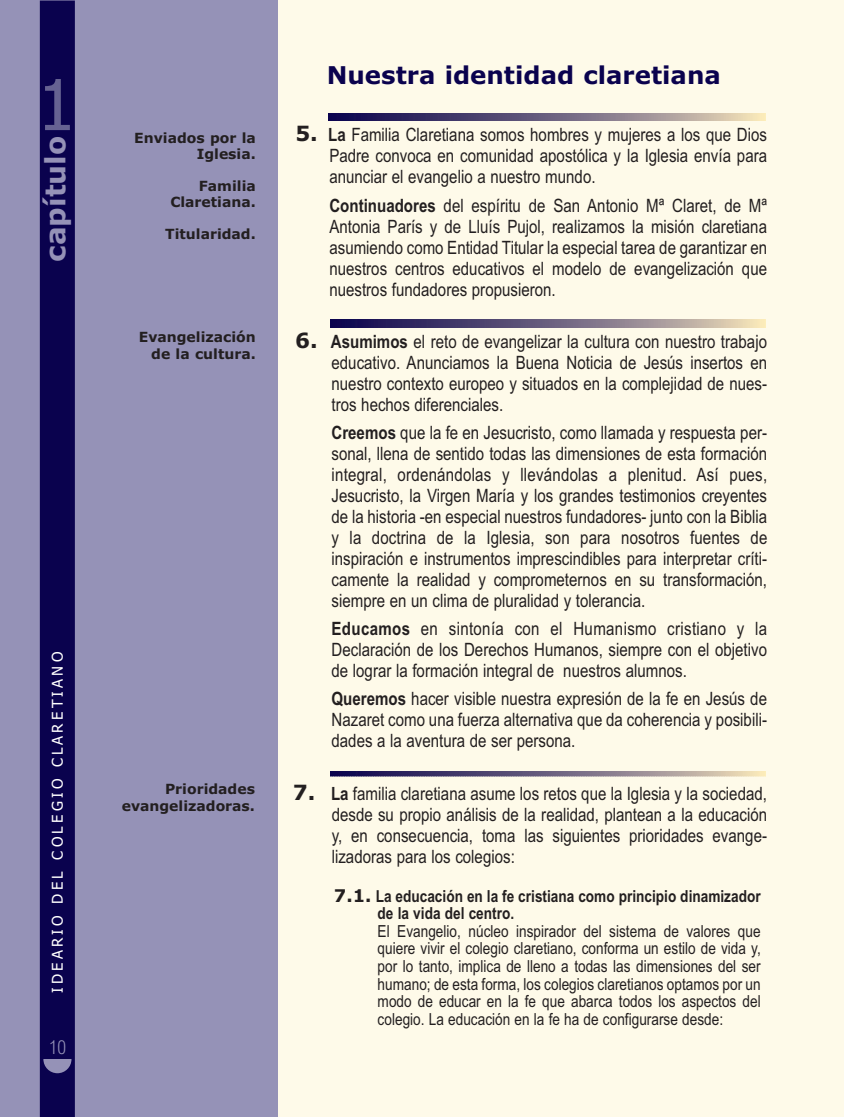
<style>
.page{position:relative;width:844px;height:1117px;background:#fff}
.page>*{position:absolute;margin:0;border:0;box-sizing:border-box;transform-origin:0 0}
.t1{font:70px "Tahoma";color:#666292}
.t2{font:700 28px "Verdana";color:#9592b7}
.t3{font:700 24.5px "Verdana";color:#0a024e}
.t4{font:300 condensed 19.25px "Arial";color:#9592b7}
.t5{font:18.38px/21px "Arial Narrow";color:#231f20;text-align:justify}
.t6{font:16.62px/17.5px "Arial Narrow";color:#231f20;text-align:justify}
.t7{font:700 16.62px/17.5px "Arial Narrow";color:#231f20}
.t8{font:14.88px "Tahoma";letter-spacing:.22em;color:#fff}
.t9{font:700 14px/16.8px "Verdana";color:#231f20;text-align:right}
.s1{font-family:"Verdana";font-weight:700;font-size:21px}
.s2{font-weight:700}
.s3{font-family:"Verdana";font-size:17.5px}
</style>
<div class="page">
<div style="left:0;top:0;width:843px;height:1116px;background:#9592b7"></div>
<div style="left:40px;top:1px;width:35px;height:1115px;background:#0a024e"></div>
<div style="left:43px;top:1044px;width:28px;height:28px;background:#9592b7;border-radius:50%"></div>
<div style="left:42px;top:1044px;width:31px;height:14px;background:#0a024e"></div>
<div style="left:278px;top:0;width:565px;height:1116px;background:#fefae9"></div>
<svg style="left:331px;top:771px;width:435px;height:6px;background:#7e7389"></svg>
<svg style="left:330px;top:320px;width:436px;height:7px;background:#726781"></svg>
<svg style="left:329px;top:113px;width:437px;height:7px;background:#726781"></svg>
<h1 class="t1" style="left:37px;top:65px;width:40px">1</h1>
<h2 class="t2" style="left:39px;top:262px;width:127px;rotate:-90deg">capítulo</h2>
<p class="t8" style="left:49px;top:992px;width:342px;rotate:-90deg">IDEARIO DEL COLEGIO CLARETIANO</p>
<p class="t4" style="left:49px;top:1035px;width:19px">10</p>
<p class="t9" style="left:134px;top:129px;width:123px">Enviados por la<br>Iglesia.</p>
<p class="t9" style="left:170px;top:177px;width:87px">Familia<br>Claretiana.</p>
<p class="t9" style="left:165px;top:225px;width:92px">Titularidad.</p>
<p class="t9" style="left:139px;top:328px;width:118px">Evangelización de la cultura.</p>
<p class="t9" style="left:122px;top:780px;width:135px">Prioridades evangelizadoras.</p>
<h3 class="t3" style="left:326px;top:62px;width:395px">Nuestra identidad claretiana</h3>
<p class="t5" style="left:329px;top:125px;width:439px;text-indent:-34px"><span class="s1">5.</span> <span class="s2">La</span> Familia Claretiana somos hombres y mujeres a los que Dios Padre convoca en comunidad apostólica y la Iglesia envía para anunciar el evangelio a nuestro mundo.</p>
<p class="t5" style="left:329px;top:195px;width:439px"><span class="s2">Continuadores</span> del espíritu de San Antonio Mª Claret, de Mª Antonia París y de Lluís Pujol, realizamos la misión claretiana asumiendo como Entidad Titular la especial tarea de garantizar en nuestros centros educativos el modelo de evangelización que nuestros fundadores propusieron.</p>
<p class="t5" style="left:331px;top:331px;width:437px;text-indent:-36px"><span class="s1">6.</span> <span class="s2">Asumimos</span> el reto de evangelizar la cultura con nuestro trabajo educativo. Anunciamos la Buena Noticia de Jesús insertos en nuestro contexto europeo y situados en la complejidad de nues&shy;tros hechos diferenciales.</p>
<p class="t5" style="left:331px;top:422px;width:437px"><span class="s2">Creemos</span> que la fe en Jesucristo, como llamada y respuesta per&shy;sonal, llena de sentido todas las dimensiones de esta formación integral, ordenándolas y llevándolas a plenitud. Así pues, Jesucristo, la Virgen María y los grandes testimonios creyentes de la historia -en especial nuestros fundadores- junto con la Biblia y la doctrina de la Iglesia, son para nosotros fuentes de inspiración e instrumentos imprescindibles para interpretar críti&shy;camente la realidad y comprometernos en su transformación, siempre en un clima de pluralidad y tolerancia.</p>
<p class="t5" style="left:331px;top:618px;width:437px"><span class="s2">Educamos</span> en sintonía con el Humanismo cristiano y la Declaración de los Derechos Humanos, siempre con el objetivo de lograr la formación integral de nuestros alumnos.</p>
<p class="t5" style="left:331px;top:688px;width:437px"><span class="s2">Queremos</span> hacer visible nuestra expresión de la fe en Jesús de Nazaret como una fuerza alternativa que da coherencia y posibili&shy;dades a la aventura de ser persona.</p>
<p class="t5" style="left:331px;top:783px;width:437px;text-indent:-39px"><span class="s1">7.</span> <span class="s2">La</span> familia claretiana asume los retos que la Iglesia y la sociedad, desde su propio análisis de la realidad, plantean a la educación y, en consecuencia, toma las siguientes prioridades evange&shy;lizadoras para los colegios:</p>
<p class="t7" style="left:377px;top:887px;width:384px;text-indent:-44px"><span class="s3">7.1.</span> La educación en la fe cristiana como principio dinamizador de la vida del centro.</p>
<p class="t6" style="left:377px;top:922px;width:384px">El Evangelio, núcleo inspirador del sistema de valores que quiere vivir el colegio claretiano, conforma un estilo de vida y, por lo tanto, implica de lleno a todas las dimensiones del ser humano; de esta forma, los colegios claretianos optamos por un modo de educar en la fe que abarca todos los aspectos del colegio. La educación en la fe ha de configurarse desde:</p>
</div>
